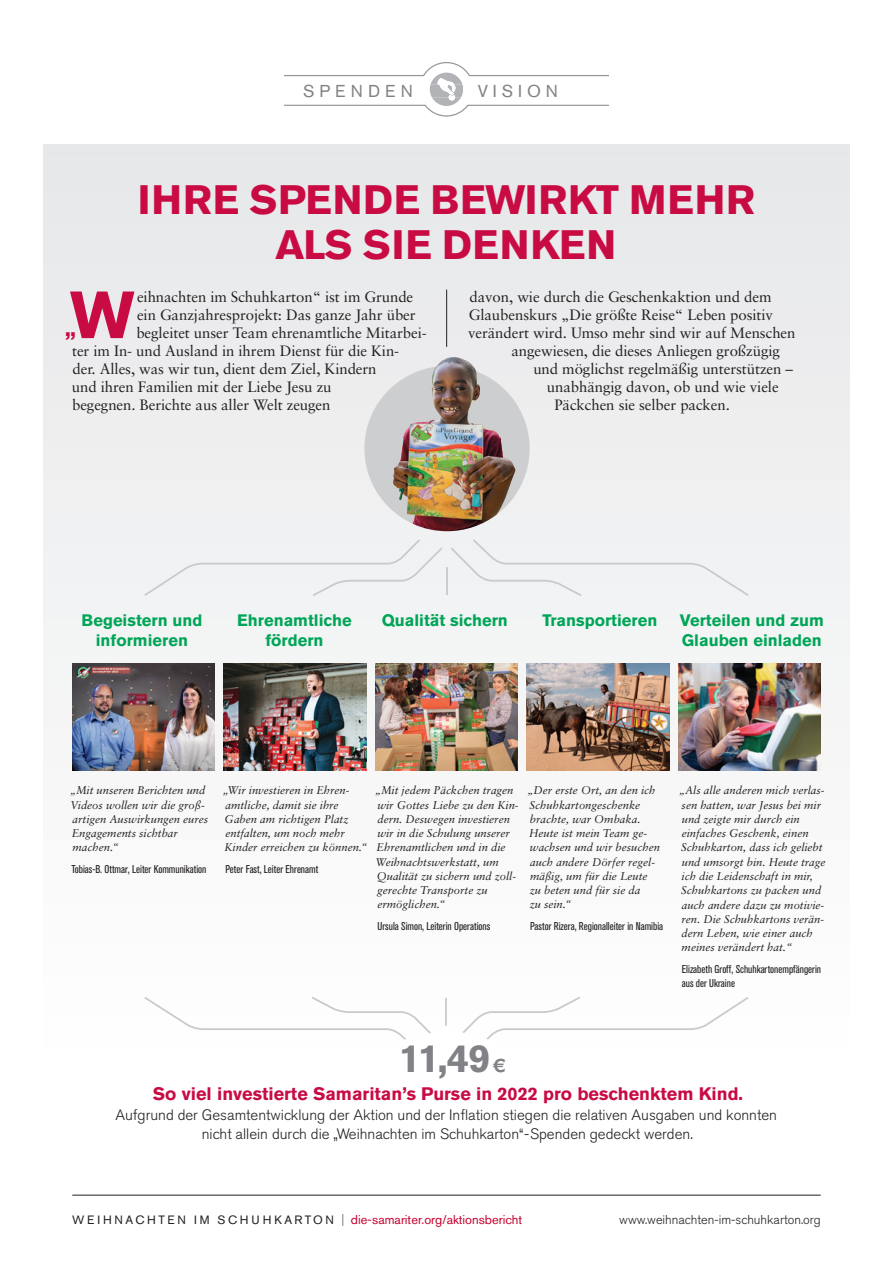
<style>
.page{position:relative;width:893px;height:1263px;background:#fff}
.page>*{position:absolute;margin:0;border:0;box-sizing:border-box;transform-origin:0 0}
.t1{font:700 66px "Akzidenz Grotesk BE";color:#c90b44}
.t2{font:700 40.8px/45.6px "Akzidenz Grotesk BE";letter-spacing:.02em;color:#c90b44;text-align:center}
.t3{font:700 39px "Akzidenz Grotesk BE";color:#808285}
.t4{font:700 22.5px "Akzidenz Grotesk BE";color:#c90b44}
.t5{font:700 18px "Akzidenz Grotesk BE";color:#c90b44}
.t6{font:17.1px "Akzidenz Grotesk BE";letter-spacing:.29em;color:#808285}
.t7{font:700 16.5px/19.5px "Akzidenz Grotesk BE";color:#00a557;text-align:center}
.t8{font:15px "Sabon";letter-spacing:-.005em;color:#231f20}
.t9{font:300 15px/19.5px "Akzidenz Grotesk BE";color:#231f20;text-align:center}
.t10{font:12.75px "Akzidenz Grotesk BE";color:#c5002e}
.t11{font:300 12.75px "Akzidenz Grotesk BE";color:#231f20}
.t12{font:italic 11.25px/14.2px "Sabon";color:#231f20}
.t13{font:condensed 11.25px/14.2px "Akzidenz Grotesk BE";color:#231f20}
.s1{font-family:"Trade Gothic LT Std"}
.s2{font-weight:500;font-size:19.2px}
.s3{font-size:12px;color:#231f20}
.s4{font-weight:300;color:#636366}
</style>
<div class="page">
<div style="left:44px;top:145px;width:806px;height:924px;background:#f0f1f2"></div>
<hr style="left:72px;top:1195px;width:749px;height:1px;background:#231f20">
<hr style="left:446px;top:290px;width:1px;height:57px;background:#231f20">
<svg style="left:144px;top:539px;width:605px;height:57px"></svg>
<div style="left:364px;top:366px;width:166px;height:165px;background:#cdced0;border-radius:50%"></div>
<img style="left:393px;top:381px;width:123px;height:150px">
<img style="left:399px;top:357px;width:104px;height:128px">
<svg style="left:284px;top:62px;width:325px;height:55px"></svg>
<div style="left:142px;top:995px;width:609px;height:74px;background:#fefefe"></div>
<img style="left:72px;top:663px;width:143px;height:108px">
<img style="left:224px;top:663px;width:142px;height:108px">
<img style="left:678px;top:663px;width:143px;height:108px">
<img style="left:375px;top:663px;width:143px;height:108px">
<img style="left:527px;top:663px;width:142px;height:108px">
<h3 class="t6" style="left:303px;top:81px;width:112px">SPENDEN</h3>
<h3 class="t6" style="left:478px;top:81px;width:82px">VISION</h3>
<h2 class="t2" style="left:138px;top:177px;width:618px">IHRE SPENDE BEWIRKT MEHR<br>ALS SIE DENKEN</h2>
<h1 class="t1" style="left:70px;top:277px;width:66px">W</h1>
<h3 class="t8" style="left:137px;top:288px;width:278px">eihnachten im Schuhkarton“ ist im Grunde</h3>
<h3 class="t8" style="left:137px;top:306px;width:280px">ein Ganzjahresprojekt: Das ganze Jahr über</h3>
<h3 class="t8" style="left:136px;top:324px;width:292px">begleitet unser Team ehrenamtliche Mitarbei-</h3>
<h3 class="t8" style="left:72px;top:342px;width:329px">ter im In- und Ausland in ihrem Dienst für die Kin-</h3>
<h3 class="t8" style="left:73px;top:360px;width:306px">der. Alles, was wir tun, dient dem Ziel, Kindern</h3>
<h3 class="t8" style="left:72px;top:378px;width:261px">und ihren Familien mit der Liebe Jesu zu</h3>
<h3 class="t8" style="left:72px;top:396px;width:260px">begegnen. Berichte aus aller Welt zeugen</h3>
<h3 class="t4" style="left:65px;top:315px;width:12px">„</h3>
<h3 class="t8" style="left:469px;top:288px;width:303px">davon, wie durch die Geschenkaktion und dem</h3>
<h3 class="t8" style="left:469px;top:306px;width:306px">Glaubenskurs „Die größte Reise“ Leben positiv</h3>
<h3 class="t8" style="left:468px;top:324px;width:329px">verändert wird. Umso mehr sind wir auf Menschen</h3>
<h3 class="t8" style="left:511px;top:342px;width:270px">angewiesen, die dieses Anliegen großzügig</h3>
<h3 class="t8" style="left:533px;top:360px;width:261px">und möglichst regelmäßig unterstützen –</h3>
<h3 class="t8" style="left:547px;top:378px;width:233px">unabhängig davon, ob und wie viele</h3>
<h3 class="t8" style="left:554px;top:396px;width:177px">Päckchen sie selber packen.</h3>
<h3 class="t7" style="left:81px;top:610px;width:122px">Begeistern und informieren</h3>
<h3 class="t7" style="left:237px;top:610px;width:116px">Ehrenamtliche fördern</h3>
<h3 class="t7" style="left:382px;top:610px;width:128px">Qualität sichern</h3>
<h3 class="t7" style="left:542px;top:610px;width:116px">Transportieren</h3>
<h3 class="t7" style="left:680px;top:610px;width:146px;text-align:left">Verteilen und zum<br>Glauben einladen</h3>
<p class="t12" style="left:70px;top:783px;width:140px">„Mit unseren Berichten und<br>Videos wollen wir die groß&shy;artigen Auswirkungen eures<br>Engagements sichtbar machen.“</p>
<p class="t13" style="left:72px;top:862px;width:136px">Tobias-B. Ottmar, Leiter Kommunikation</p>
<p class="t12" style="left:223px;top:783px;width:146px"><span class="s1">„</span>Wir investieren in Ehren&shy;amtliche, damit sie ihre<br>Gaben am richtigen Platz entfalten, um noch mehr<br>Kinder erreichen zu können.“</p>
<p class="t13" style="left:225px;top:862px;width:94px">Peter Fast, Leiter Ehrenamt</p>
<p class="t12" style="left:375px;top:783px;width:145px">„Mit jedem Päckchen tragen wir Gottes Liebe zu den Kin&shy;dern. Deswegen investieren wir in die Schulung unserer<br>Ehrenamtlichen und in die<br>Weihnachtswerkstatt, um<br>Qualität zu sichern und zoll&shy;gerechte Transporte zu ermöglichen.“</p>
<p class="t13" style="left:378px;top:919px;width:114px">Ursula Simon, Leiterin Operations</p>
<p class="t12" style="left:527px;top:783px;width:134px">„Der erste Ort, an den ich<br>Schuhkartongeschenke brachte, war Ombaka.<br>Heute ist mein Team ge&shy;wachsen und wir besuchen auch andere Dörfer regel&shy;mäßig, um für die Leute<br>zu beten und für sie da<br>zu sein.“</p>
<p class="t13" style="left:530px;top:919px;width:135px">Pastor Rizera, Regionalleiter in Namibia</p>
<p class="t12" style="left:679px;top:783px;width:148px">„Als alle anderen mich verlas&shy;sen hatten, war Jesus bei mir und zeigte mir durch ein einfaches Geschenk, einen<br>Schuhkarton, dass ich geliebt und umsorgt bin. Heute trage ich die Leidenschaft in mir,<br>Schuhkartons zu packen und auch andere dazu zu motivie&shy;ren. Die Schuhkartons verän&shy;dern Leben, wie einer auch meines verändert hat.“</p>
<p class="t13" style="left:682px;top:962px;width:141px">Elizabeth Groff, Schuhkartonempfängerin aus der Ukraine</p>
<h3 class="t3" style="left:399px;top:1035px;width:109px">11,49<span class="s2">€</span></h3>
<h3 class="t5" style="left:153px;top:1083px;width:592px">So viel investierte Samaritan’s Purse in 2022 pro beschenktem Kind.</h3>
<h3 class="t9" style="left:115px;top:1105px;width:663px">Aufgrund der Gesamtentwicklung der Aktion und der Inflation stiegen die relativen Ausgaben und konnten nicht allein durch die „Weihnachten im Schuhkarton“-Spenden gedeckt werden.</h3>
<p class="t10" style="left:72px;top:1212px;width:451px"><span class="s3">W E I H N A C H T E N I M S C H U H K A R TO N</span> <span class="s4">|</span> die-samariter.org/aktionsbericht</p>
<p class="t11" style="left:619px;top:1212px;width:203px">www.weihnachten-im-schuhkarton.org</p>
</div>
